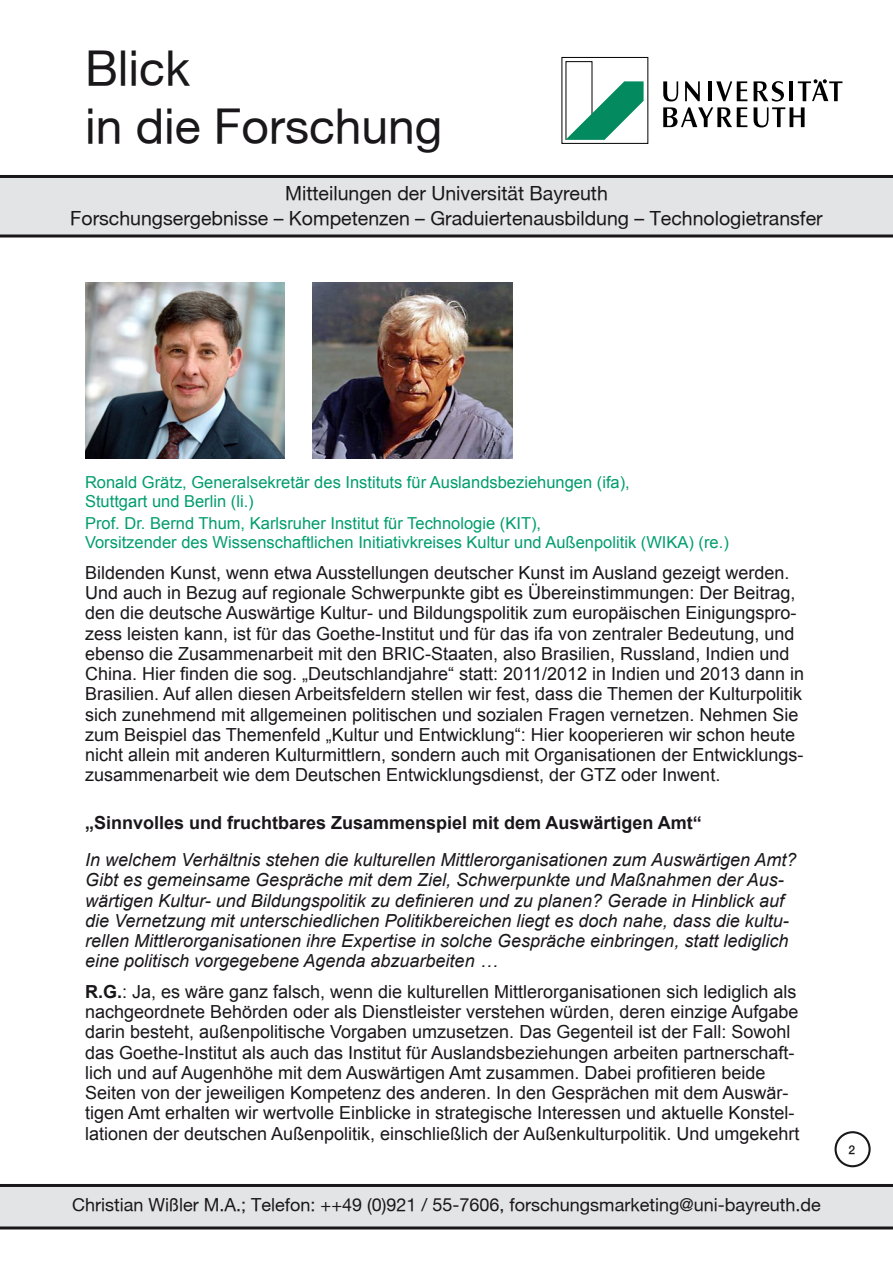
<style>
.page{position:relative;width:893px;height:1263px;background:#fff}
.page>*{position:absolute;margin:0;border:0;box-sizing:border-box;transform-origin:0 0}
.t1{font:48px/57.6px "Helvetica Neue Roman";color:#1a171b}
.t2{font:19.5px/24.3px "Helvetica Neue Roman";color:#1a171b;text-align:center}
.t3{font:18px/20.2px "Arial";color:#1a171b}
.t4{font:italic 18px/20.2px "Arial";color:#1a171b}
.t5{font:18px "Helvetica Neue Roman";color:#1a171b}
.t6{font:700 18px "Arial";color:#1a171b}
.t7{font:16.5px/18.9px "Arial";color:#009d6d}
.t8{font:500 12px "Helvetica Neue";color:#1a171b}
.s1{font-weight:700}
</style>
<div class="page">
<svg style="left:565px;top:61px;width:79px;height:79px"></svg>
<div style="left:561px;top:57px;width:87px;height:87px;border:1px solid #000"></div>
<svg style="left:685px;top:81px;width:15px;height:20px"></svg>
<hr style="left:708px;top:81px;width:4px;height:20px;background:#000">
<svg style="left:716px;top:81px;width:31px;height:20px"></svg>
<svg style="left:663px;top:81px;width:15px;height:20px"></svg>
<svg style="left:663px;top:107px;width:84px;height:20px"></svg>
<svg style="left:754px;top:80px;width:88px;height:47px"></svg>
<svg style="left:0;top:175px;width:893px;height:62px;background:#d1d1d3"></svg>
<svg style="left:0;top:1184px;width:893px;height:45px;background:#cacacc"></svg>
<div style="left:834px;top:1131px;width:37px;height:36px;border:2px solid #1a171b;border-radius:50%"></div>
<img style="left:85px;top:283px;width:200px;height:175px">
<img style="left:313px;top:283px;width:200px;height:175px">
<h1 class="t1" style="left:85px;top:38px;width:359px">Blick<br>in die Forschung</h1>
<p class="t2" style="left:70px;top:181px;width:754px">Mitteilungen der Universität Bayreuth<br>Forschungsergebnisse – Kompetenzen – Graduiertenausbildung – Technologietransfer</p>
<p class="t7" style="left:85px;top:473px;width:546px">Ronald Grätz, Generalsekretär des Instituts für Auslandsbeziehungen (ifa),<br>Stuttgart und Berlin (li.)</p>
<p class="t7" style="left:85px;top:514px;width:645px">Prof. Dr. Bernd Thum, Karlsruher Institut für Technologie (KIT),<br>Vorsitzender des Wissenschaftlichen Initiativkreises Kultur und Außenpolitik (WIKA) (re.)</p>
<p class="t3" style="left:85px;top:562px;width:721px">Bildenden Kunst, wenn etwa Ausstellungen deutscher Kunst im Ausland gezeigt werden.<br>Und auch in Bezug auf regionale Schwerpunkte gibt es Übereinstimmungen: Der Beitrag, den die deutsche Auswärtige Kultur- und Bildungspolitik zum europäischen Einigungspro&shy;zess leisten kann, ist für das Goethe-Institut und für das ifa von zentraler Bedeutung, und ebenso die Zusammenarbeit mit den BRIC-Staaten, also Brasilien, Russland, Indien und China. Hier finden die sog. „Deutschlandjahre“ statt: 2011/2012 in Indien und 2013 dann in Brasilien. Auf allen diesen Arbeitsfeldern stellen wir fest, dass die Themen der Kulturpolitik sich zunehmend mit allgemeinen politischen und sozialen Fragen vernetzen. Nehmen Sie zum Beispiel das Themenfeld „Kultur und Entwicklung“: Hier kooperieren wir schon heute nicht allein mit anderen Kulturmittlern, sondern auch mit Organisationen der Entwicklungs&shy;zusammenarbeit wie dem Deutschen Entwicklungsdienst, der GTZ oder Inwent.</p>
<p class="t6" style="left:85px;top:810px;width:618px">„Sinnvolles und fruchtbares Zusammenspiel mit dem Auswärtigen Amt“</p>
<p class="t4" style="left:85px;top:850px;width:713px">In welchem Verhältnis stehen die kulturellen Mittlerorganisationen zum Auswärtigen Amt?<br>Gibt es gemeinsame Gespräche mit dem Ziel, Schwerpunkte und Maßnahmen der Aus&shy;wärtigen Kultur- und Bildungspolitik zu definieren und zu planen? Gerade in Hinblick auf die Vernetzung mit unterschiedlichen Politikbereichen liegt es doch nahe, dass die kultu&shy;rellen Mittlerorganisationen ihre Expertise in solche Gespräche einbringen, statt lediglich eine politisch vorgegebene Agenda abzuarbeiten …</p>
<p class="t3" style="left:85px;top:981px;width:716px"><span class="s1">R.G.</span>: Ja, es wäre ganz falsch, wenn die kulturellen Mittlerorganisationen sich lediglich als nachgeordnete Behörden oder als Dienstleister verstehen würden, deren einzige Aufgabe darin besteht, außenpolitische Vorgaben umzusetzen. Das Gegenteil ist der Fall: Sowohl das Goethe-Institut als auch das Institut für Auslandsbeziehungen arbeiten partnerschaft&shy;lich und auf Augenhöhe mit dem Auswärtigen Amt zusammen. Dabei profitieren beide Seiten von der jeweiligen Kompetenz des anderen. In den Gesprächen mit dem Auswär&shy;tigen Amt erhalten wir wertvolle Einblicke in strategische Interessen und aktuelle Konstel&shy;lationen der deutschen Außenpolitik, einschließlich der Außenkulturpolitik. Und umgekehrt</p>
<p class="t5" style="left:72px;top:1194px;width:750px">Christian Wißler M.A.; Telefon: ++49 (0)921 / 55-7606, forschungsmarketing@uni-bayreuth.de</p>
<p class="t8" style="left:848px;top:1142px;width:8px">2</p>
</div>
